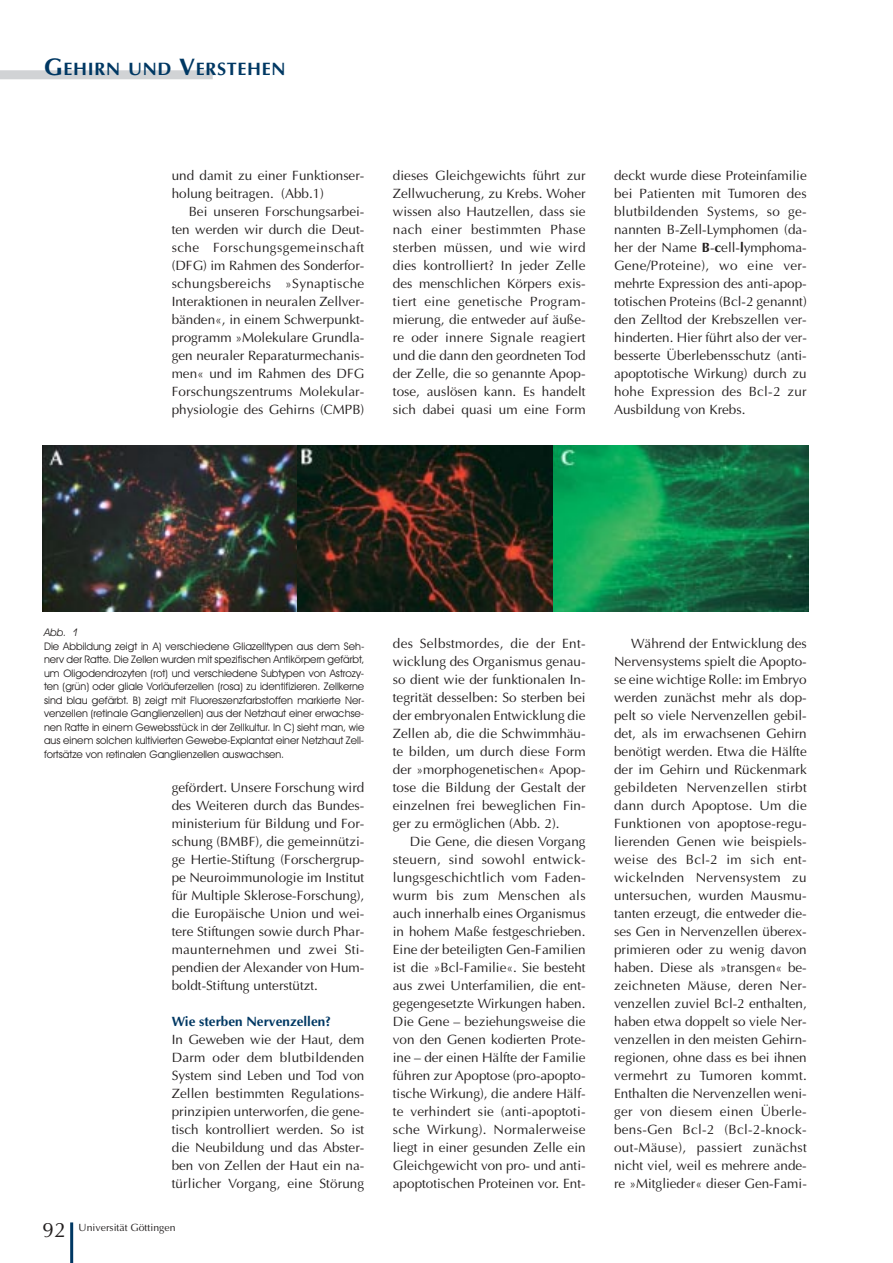
<style>
.page{position:relative;width:893px;height:1263px;background:#fff}
.page>*{position:absolute;margin:0;border:0;box-sizing:border-box;transform-origin:0 0}
.t1{font:21px "Optima";color:#231f1f}
.t2{font:700 18px "Optima";letter-spacing:.035em;color:#003863}
.t3{font:13.5px/18px "Optima";color:#231f1f;text-align:justify}
.t4{font:700 13.5px "Optima";color:#003863}
.t5{font:10.5px/13.5px "Avant Garde IT Cby BT";color:#231f1f;text-align:justify}
.t6{font:10.5px "Optima";color:#231f1f}
.t7{font:italic 10.5px "Avant Garde IT Cby BT";color:#231f1f}
.s1{font-size:24px}
.s2{font-weight:700}
</style>
<div class="page">
<hr style="left:70px;top:1222px;width:3px;height:41px;background:#003863">
<div style="left:0;top:70px;width:213px;height:9px;background:#d1d3d5"></div>
<img style="left:43px;top:445px;width:255px;height:166px">
<svg style="left:298px;top:445px;width:255px;height:166px;background:#262116"></svg>
<svg style="left:553px;top:445px;width:255px;height:166px;background:#13834b"></svg>
<h2 class="t2" style="left:44px;top:61px;width:243px"><span class="s1">G</span>EHIRN UND <span class="s1">V</span>ERSTEHEN</h2>
<p class="t3" style="left:172px;top:168px;width:194px">und damit zu einer Funktionser&shy;holung beitragen. (Abb.1)</p>
<p class="t3" style="left:172px;top:204px;width:194px;text-indent:17px">Bei unseren Forschungsarbei&shy;ten werden wir durch die Deut&shy;sche Forschungsgemeinschaft (DFG) im Rahmen des Sonderfor&shy;schungsbereichs »Synaptische Interaktionen in neuralen Zellver&shy;bänden«, in einem Schwerpunkt&shy;programm »Molekulare Grundla&shy;gen neuraler Reparaturmechanis&shy;men« und im Rahmen des DFG Forschungszentrums Molekular&shy;physiologie des Gehirns (CMPB)</p>
<p class="t3" style="left:393px;top:168px;width:194px">dieses Gleichgewichts führt zur Zellwucherung, zu Krebs. Woher wissen also Hautzellen, dass sie nach einer bestimmten Phase sterben müssen, und wie wird dies kontrolliert? In jeder Zelle des menschlichen Körpers exis&shy;tiert eine genetische Program&shy;mierung, die entweder auf äuße&shy;re oder innere Signale reagiert und die dann den geordneten Tod der Zelle, die so genannte Apop&shy;tose, auslösen kann. Es handelt sich dabei quasi um eine Form</p>
<p class="t3" style="left:614px;top:168px;width:194px">deckt wurde diese Proteinfamilie bei Patienten mit Tumoren des blutbildenden Systems, so ge&shy;nannten B-Zell-Lymphomen (da&shy;her der Name <span class="s2">B</span>-<span class="s2">c</span>ell-<span class="s2">l</span>ymphoma-Gene/Proteine), wo eine ver&shy;mehrte Expression des anti-apop&shy;totischen Proteins (Bcl-2 genannt) den Zelltod der Krebszellen ver&shy;hinderten. Hier führt also der ver&shy;besserte Überlebensschutz (anti&shy;apoptotische Wirkung) durch zu hohe Expression des Bcl-2 zur Ausbildung von Krebs.</p>
<p class="t7" style="left:44px;top:629px;width:36px">Abb. 1</p>
<p class="t5" style="left:44px;top:641px;width:322px">Die Abbildung zeigt in A) verschiedene Gliazelltypen aus dem Seh&shy;nerv der Ratte. Die Zellen wurden mit spezifischen Antikörpern gefärbt, um Oligodendrozyten (rot) und verschiedene Subtypen von Astrozy&shy;ten (grün) oder gliale Vorläuferzellen (rosa) zu identifizieren. Zellkerne sind blau gefärbt. B) zeigt mit Fluoreszenzfarbstoffen markierte Ner&shy;venzellen (retinale Ganglienzellen) aus der Netzhaut einer erwachse&shy;nen Ratte in einem Gewebsstück in der Zellkultur. In C) sieht man, wie aus einem solchen kultivierten Gewebe-Explantat einer Netzhaut Zell&shy;fortsätze von retinalen Ganglienzellen auswachsen.</p>
<h1 class="t1" style="left:43px;top:1221px;width:25px">92</h1>
<p class="t3" style="left:172px;top:780px;width:194px">gefördert. Unsere Forschung wird des Weiteren durch das Bundes&shy;ministerium für Bildung und For&shy;schung (BMBF), die gemeinnützi&shy;ge Hertie-Stiftung (Forschergrup&shy;pe Neuroimmunologie im Institut für Multiple Sklerose-Forschung), die Europäische Union und wei&shy;tere Stiftungen sowie durch Phar&shy;maunternehmen und zwei Sti&shy;pendien der Alexander von Hum&shy;boldt-Stiftung unterstützt.</p>
<p class="t4" style="left:172px;top:1016px;width:161px">Wie sterben Nervenzellen?</p>
<p class="t3" style="left:172px;top:1032px;width:194px">In Geweben wie der Haut, dem Darm oder dem blutbildenden System sind Leben und Tod von Zellen bestimmten Regulations&shy;prinzipien unterworfen, die gene&shy;tisch kontrolliert werden. So ist die Neubildung und das Abster&shy;ben von Zellen der Haut ein na&shy;türlicher Vorgang, eine Störung</p>
<p class="t6" style="left:79px;top:1223px;width:98px">Universität Göttingen</p>
<p class="t3" style="left:393px;top:636px;width:194px">des Selbstmordes, die der Ent&shy;wicklung des Organismus genau&shy;so dient wie der funktionalen In&shy;tegrität desselben: So sterben bei der embryonalen Entwicklung die Zellen ab, die die Schwimmhäu&shy;te bilden, um durch diese Form der »morphogenetischen« Apop&shy;tose die Bildung der Gestalt der einzelnen frei beweglichen Fin&shy;ger zu ermöglichen (Abb. 2).</p>
<p class="t3" style="left:393px;top:834px;width:194px;text-indent:17px">Die Gene, die diesen Vorgang steuern, sind sowohl entwick&shy;lungsgeschichtlich vom Faden&shy;wurm bis zum Menschen als auch innerhalb eines Organismus in hohem Maße festgeschrieben.<br>Eine der beteiligten Gen-Familien ist die »Bcl-Familie«. Sie besteht aus zwei Unterfamilien, die ent&shy;gegengesetzte Wirkungen haben.<br>Die Gene – beziehungsweise die von den Genen kodierten Prote&shy;ine – der einen Hälfte der Familie führen zur Apoptose (pro-apopto&shy;tische Wirkung), die andere Hälf&shy;te verhindert sie (anti-apoptoti&shy;sche Wirkung). Normalerweise liegt in einer gesunden Zelle ein Gleichgewicht von pro- und anti&shy;apoptotischen Proteinen vor. Ent-</p>
<p class="t3" style="left:614px;top:636px;width:194px;text-indent:17px">Während der Entwicklung des Nervensystems spielt die Apopto&shy;se eine wichtige Rolle: im Embryo werden zunächst mehr als dop&shy;pelt so viele Nervenzellen gebil&shy;det, als im erwachsenen Gehirn benötigt werden. Etwa die Hälfte der im Gehirn und Rückenmark gebildeten Nervenzellen stirbt dann durch Apoptose. Um die Funktionen von apoptose-regu&shy;lierenden Genen wie beispiels&shy;weise des Bcl-2 im sich ent&shy;wickelnden Nervensystem zu untersuchen, wurden Mausmu&shy;tanten erzeugt, die entweder die&shy;ses Gen in Nervenzellen überex&shy;primieren oder zu wenig davon haben. Diese als »transgen« be&shy;zeichneten Mäuse, deren Ner&shy;venzellen zuviel Bcl-2 enthalten, haben etwa doppelt so viele Ner&shy;venzellen in den meisten Gehirn&shy;regionen, ohne dass es bei ihnen vermehrt zu Tumoren kommt.<br>Enthalten die Nervenzellen weni&shy;ger von diesem einen Überle&shy;bens-Gen Bcl-2 (Bcl-2-knock&shy;out-Mäuse), passiert zunächst nicht viel, weil es mehrere ande&shy;re »Mitglieder« dieser Gen-Fami-</p>
</div>
